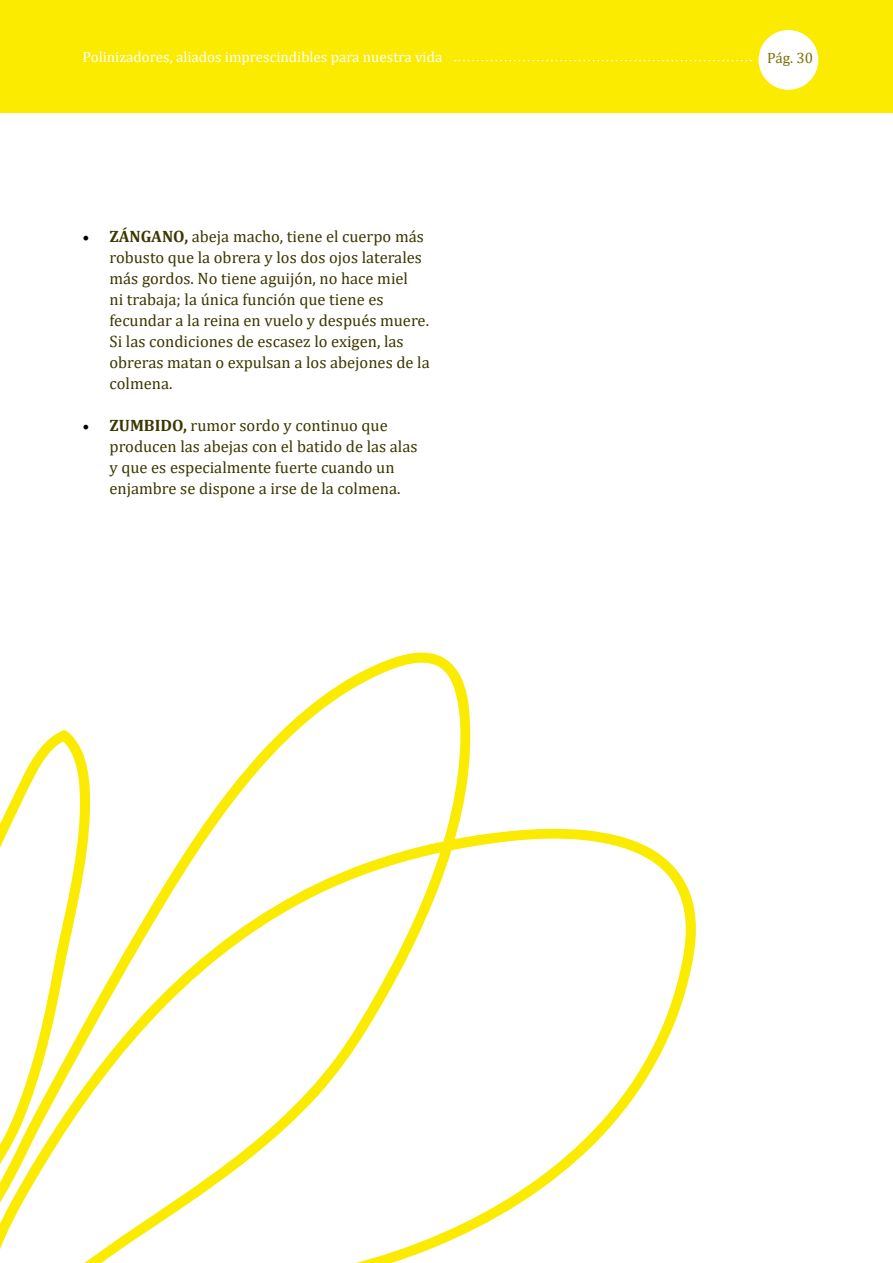
<style>
.page{position:relative;width:893px;height:1263px;background:#fff}
.page>*{position:absolute;margin:0;border:0;box-sizing:border-box;transform-origin:0 0}
.t1{font:16.5px/21px "Cambria";color:#3b3700}
.t2{font:15px "Cambria";color:#fff}
.t3{font:15px "Cambria";color:#7a7200}
.s1{font-family:"Minion Pro";font-size:18px;color:#000}
.s2{font-weight:700}
</style>
<div class="page">
<div style="left:0;top:0;width:893px;height:112px;background:#faeb00"></div>
<div style="left:758px;top:30px;width:60px;height:60px;background:#fff;border-radius:50%"></div>
<svg style="left:455px;top:60px;width:296px;height:1px"></svg>
<svg style="left:0;top:652px;width:696px;height:611px"></svg>
<p class="t2" style="left:82px;top:48px;width:361px">Polinizadores, aliados imprescindibles para nuestra vida</p>
<p class="t3" style="left:767px;top:49px;width:47px">Pág. 30</p>
<p class="t1" style="left:110px;top:226px;width:322px;text-indent:-27px"><span class="s1">•</span> <span class="s2">ZÁNGANO,</span> abeja macho, tiene el cuerpo más robusto que la obrera y los dos ojos laterales más gordos. No tiene aguijón, no hace miel<br>ni trabaja; la única función que tiene es fecundar a la reina en vuelo y después muere.<br>Si las condiciones de escasez lo exigen, las obreras matan o expulsan a los abejones de la colmena.</p>
<p class="t1" style="left:110px;top:415px;width:310px;text-indent:-27px"><span class="s1">•</span> <span class="s2">ZUMBIDO,</span> rumor sordo y continuo que producen las abejas con el batido de las alas y que es especialmente fuerte cuando un enjambre se dispone a irse de la colmena.</p>
</div>
